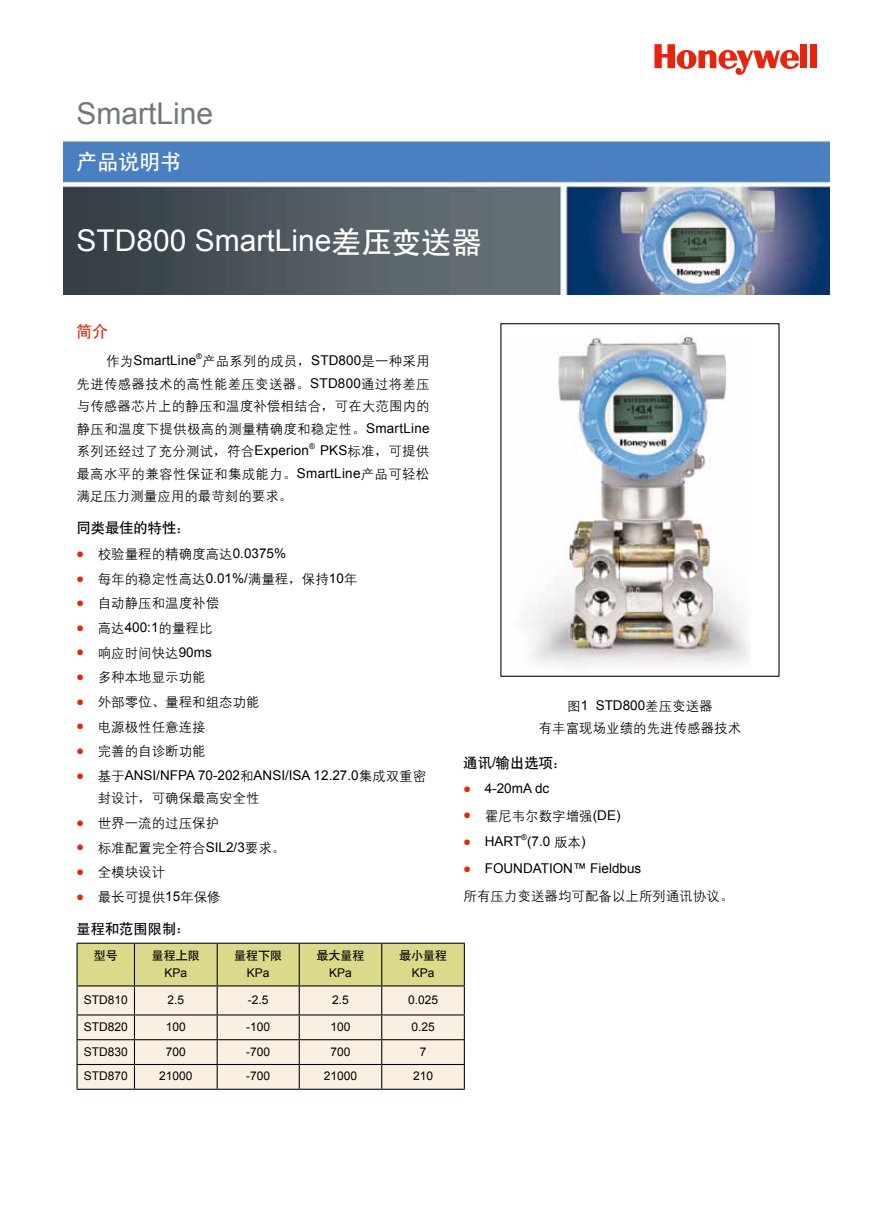
<style>
.page{position:relative;width:893px;height:1212px;background:#fff}
.page>*{position:absolute;margin:0;border:0;box-sizing:border-box;transform-origin:0 0}
.t1{font:30px "Arial";color:#fff}
.t2{font:30px "Arial";color:#71787c}
.t3{font:21px "H Yb 1 gj";color:#fff}
.t4{font:15.75px "H Yb 1 gj";color:#e72410}
.t5{font:14.25px "H Yb 1 gj";color:#000}
.t6{font:13.5px/22.5px "H Yg 2 gj";color:#000;text-align:justify}
.t7{font:13.5px "Arial";color:#000}
.t8{font:12px "Arial";color:#000}
.t9{font:12px "H Yb 1 gj";color:#000}
.t10{font:7.8px "Arial";color:#000}
.s1{font-family:"H Yb 1 gj"}
.s2{font-family:"H Yg 2 gj"}
.s3{font-family:"Sim Sun"}
.s4{font-family:"Arial"}
.s5{font-family:"Sim Sun";font-size:7.5px;color:#e72410}
</style>
<div class="page">
<img style="left:531px;top:336px;width:218px;height:329px">
<img style="left:63px;top:140px;width:767px;height:155px">
<div style="left:800px;top:44px;width:7px;height:24px;background:#e72410"></div>
<div style="left:810px;top:44px;width:6px;height:24px;background:#e72410"></div>
<svg style="left:654px;top:44px;width:145px;height:31px"></svg>
<svg style="left:77px;top:943px;width:388px;height:146px;background:#e3ddbd"></svg>
<hr style="left:77px;top:1089px;width:57px;height:1px;background:#000">
<hr style="left:134px;top:1089px;width:83px;height:1px;background:#000">
<hr style="left:217px;top:1089px;width:82px;height:1px;background:#000">
<hr style="left:299px;top:1089px;width:83px;height:1px;background:#000">
<hr style="left:382px;top:1089px;width:83px;height:1px;background:#000">
<div style="left:500px;top:323px;width:279px;height:354px;border:1px solid #000"></div>
<h1 class="t2" style="left:77px;top:94px;width:138px">SmartLine</h1>
<h2 class="t3" style="left:77px;top:151px;width:107px">产品说明书</h2>
<h1 class="t1" style="left:77px;top:221px;width:407px">STD800 SmartLine<span class="s1">差压变送器</span></h1>
<p class="t4" style="left:77px;top:323px;width:33px">简介</p>
<p class="t7" style="left:106px;top:351px;width:325px"><span class="s2">作为</span>SmartLine <span class="s2">产品系列的成员</span><span class="s3">，</span>STD800<span class="s2">是一种采用</span></p>
<p class="t10" style="left:196px;top:351px;width:7px">®</p>
<p class="t6" style="left:77px;top:372px;width:355px">先进传感器技术的高性能差压变送器<span class="s3">。</span><span class="s4">STD800</span>通过将差压与传感器芯片上的静压和温度补偿相结合<span class="s3">，</span>可在大范围内的静压和温度下提供极高的测量精确度和稳定性<span class="s3">。</span><span class="s4">SmartLine</span>系列还经过了充分测试<span class="s3">，</span>符合<span class="s4">Experion</span></p>
<p class="t10" style="left:309px;top:441px;width:7px">®</p>
<p class="t6" style="left:76px;top:440px;width:354px;text-indent:244px"><span class="s4">PKS</span>标准<span class="s3">，</span>可提供最高水平的兼容性保证和集成能力<span class="s3">。</span><span class="s4">SmartLine</span>产品可轻松满足压力测量应用的最苛刻的要求<span class="s3">。</span></p>
<p class="t5" style="left:77px;top:520px;width:116px">同类最佳的特性<span class="s3">：</span></p>
<p class="t6" style="left:77px;top:543px;width:211px"><span class="s5">●</span> 校验量程的精确度高达<span class="s4">0.0375%</span></p>
<p class="t6" style="left:77px;top:567px;width:282px"><span class="s5">●</span> 每年的稳定性高达<span class="s4">0.01%/</span>满量程<span class="s3">，</span>保持<span class="s4">10</span>年</p>
<p class="t6" style="left:77px;top:592px;width:144px"><span class="s5">●</span> 自动静压和温度补偿</p>
<p class="t6" style="left:77px;top:617px;width:138px"><span class="s5">●</span> 高达<span class="s4">400:1</span>的量程比</p>
<p class="t6" style="left:77px;top:641px;width:137px"><span class="s5">●</span> 响应时间快达<span class="s4">90ms</span></p>
<p class="t6" style="left:77px;top:666px;width:131px"><span class="s5">●</span> 多种本地显示功能</p>
<p class="t6" style="left:77px;top:691px;width:185px"><span class="s5">●</span> 外部零位<span class="s3">、</span>量程和组态功能</p>
<p class="t6" style="left:77px;top:715px;width:131px"><span class="s5">●</span> 电源极性任意连接</p>
<p class="t6" style="left:77px;top:740px;width:131px"><span class="s5">●</span> 完善的自诊断功能</p>
<p class="t7" style="left:77px;top:766px;width:351px"><span class="s5">●</span> <span class="s2">基于</span>ANSI/NFPA 70-202<span class="s2">和</span>ANSI/ISA 12.27.0<span class="s2">集成双重密</span></p>
<p class="t6" style="left:98px;top:787px;width:163px">封设计<span class="s3">，</span>可确保最高安全性</p>
<p class="t6" style="left:77px;top:812px;width:144px"><span class="s5">●</span> 世界一流的过压保护</p>
<p class="t6" style="left:77px;top:836px;width:210px"><span class="s5">●</span> 标准配置完全符合<span class="s4">SIL2/3</span>要求<span class="s3">。</span></p>
<p class="t6" style="left:77px;top:861px;width:90px"><span class="s5">●</span> 全模块设计</p>
<p class="t6" style="left:77px;top:885px;width:146px"><span class="s5">●</span> 最长可提供<span class="s4">15</span>年保修</p>
<p class="t5" style="left:77px;top:921px;width:116px">量程和范围限制<span class="s3">：</span></p>
<p class="t9" style="left:94px;top:949px;width:25px">型号</p>
<p class="t9" style="left:152px;top:949px;width:49px">量程上限</p>
<p class="t8" style="left:164px;top:965px;width:24px">KPa</p>
<p class="t9" style="left:316px;top:949px;width:49px">最大量程</p>
<p class="t8" style="left:329px;top:965px;width:24px">KPa</p>
<p class="t9" style="left:234px;top:949px;width:49px">量程下限</p>
<p class="t8" style="left:247px;top:965px;width:24px">KPa</p>
<p class="t9" style="left:399px;top:949px;width:49px">最小量程</p>
<p class="t8" style="left:412px;top:965px;width:24px">KPa</p>
<p class="t8" style="left:84px;top:992px;width:46px">STD810</p>
<p class="t8" style="left:167px;top:992px;width:18px">2.5</p>
<p class="t8" style="left:248px;top:992px;width:22px">-2.5</p>
<p class="t8" style="left:332px;top:992px;width:18px">2.5</p>
<p class="t8" style="left:408px;top:992px;width:32px">0.025</p>
<p class="t8" style="left:84px;top:1019px;width:46px">STD820</p>
<p class="t8" style="left:166px;top:1019px;width:22px">100</p>
<p class="t8" style="left:246px;top:1019px;width:26px">-100</p>
<p class="t8" style="left:330px;top:1019px;width:22px">100</p>
<p class="t8" style="left:411px;top:1019px;width:25px">0.25</p>
<p class="t8" style="left:84px;top:1043px;width:46px">STD830</p>
<p class="t8" style="left:166px;top:1043px;width:22px">700</p>
<p class="t8" style="left:246px;top:1043px;width:26px">-700</p>
<p class="t8" style="left:330px;top:1043px;width:22px">700</p>
<p class="t8" style="left:420px;top:1043px;width:8px">7</p>
<p class="t8" style="left:84px;top:1068px;width:46px">STD870</p>
<p class="t8" style="left:159px;top:1068px;width:35px">21000</p>
<p class="t8" style="left:246px;top:1068px;width:26px">-700</p>
<p class="t8" style="left:324px;top:1068px;width:35px">21000</p>
<p class="t8" style="left:413px;top:1068px;width:22px">210</p>
<p class="t7" style="left:567px;top:696px;width:147px"><span class="s2">图</span>1 STD800<span class="s2">差压变送器</span></p>
<p class="t6" style="left:539px;top:717px;width:204px">有丰富现场业绩的先进传感器技术</p>
<p class="t5" style="left:463px;top:755px;width:105px">通讯<span class="s4">/</span>输出选项<span class="s3">：</span></p>
<p class="t7" style="left:463px;top:779px;width:87px"><span class="s5">●</span> 4-20mA dc</p>
<p class="t6" style="left:463px;top:804px;width:159px"><span class="s5">●</span> 霍尼韦尔数字增强<span class="s4">(DE)</span></p>
<p class="t7" style="left:463px;top:833px;width:124px"><span class="s5">●</span> HART (7.0 <span class="s2">版本</span>)</p>
<p class="t10" style="left:521px;top:832px;width:7px">®</p>
<p class="t7" style="left:463px;top:859px;width:179px"><span class="s5">●</span> FOUNDATION™ Fieldbus</p>
<p class="t6" style="left:463px;top:885px;width:271px">所有压力变送器均可配备以上所列通讯协议<span class="s3">。</span></p>
</div>
